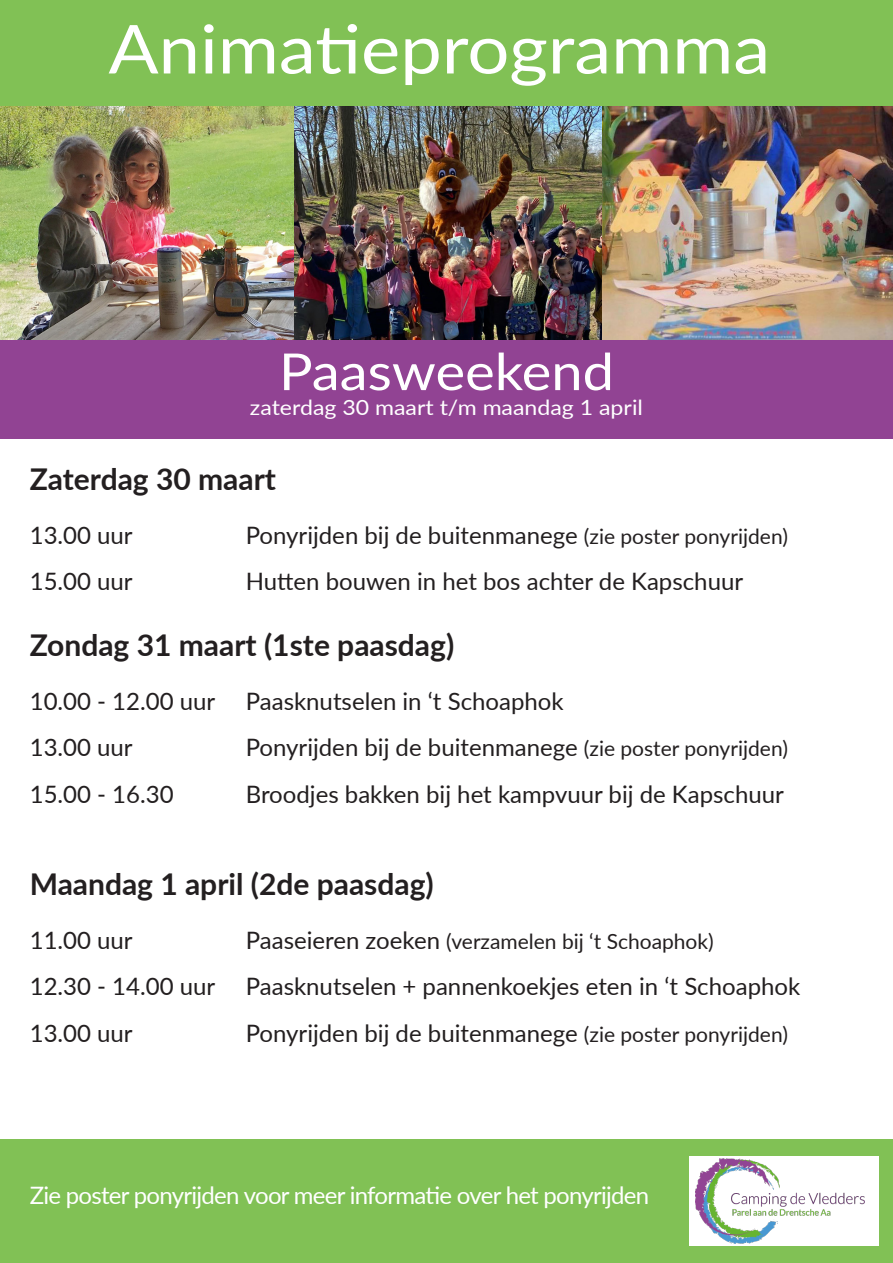
<style>
.page{position:relative;width:893px;height:1263px;background:#fff}
.page>*{position:absolute;margin:0;border:0;box-sizing:border-box;transform-origin:0 0}
.t1{font:67.5px "Lato";color:#fff;scale:1.1 1}
.t2{font:51px "Lato";color:#fff;scale:1.1 1}
.t3{font:700 30px "Lato";color:#231f20}
.t4{font:24px "Lato";color:#231f20}
.t5{font:24px "Lato";letter-spacing:-.03em;color:#fff}
.t6{font:21px "Lato";color:#231f20}
.t7{font:21px "Lato";color:#fff;scale:1.1 1}
.s1{font-size:21px}
.s2{font-size:24px}
</style>
<div class="page">
<div style="left:0;top:0;width:893px;height:106px;background:#81c155"></div>
<img style="left:0;top:106px;width:295px;height:234px">
<img style="left:601px;top:106px;width:292px;height:234px">
<img style="left:295px;top:106px;width:306px;height:234px">
<div style="left:0;top:340px;width:893px;height:99px;background:#914393"></div>
<div style="left:0;top:1140px;width:893px;height:123px;background:#81c155"></div>
<div style="left:689px;top:1157px;width:190px;height:89px;background:#fff"></div>
<img style="left:695px;top:1159px;width:169px;height:84px">
<p class="t1" style="left:108px;top:1px;width:603px">Animatieprogramma</p>
<p class="t2" style="left:279px;top:335px;width:306px">Paasweekend</p>
<p class="t7" style="left:250px;top:393px;width:359px">zaterdag 30 maart t/m maandag 1 april</p>
<p class="t3" style="left:30px;top:457px;width:248px">Zaterdag 30 maart</p>
<p class="t4" style="left:30px;top:518px;width:104px">13.00 uur</p>
<p class="t4" style="left:246px;top:518px;width:544px">Ponyrijden bij de buitenmanege <span class="s1">(zie poster ponyrijden)</span></p>
<p class="t4" style="left:30px;top:564px;width:104px">15.00 uur</p>
<p class="t4" style="left:246px;top:564px;width:499px">Hutten bouwen in het bos achter de Kapschuur</p>
<p class="t3" style="left:30px;top:623px;width:426px">Zondag 31 maart (1ste paasdag)</p>
<p class="t4" style="left:30px;top:684px;width:187px">10.00 - 12.00 uur</p>
<p class="t4" style="left:246px;top:684px;width:319px">Paasknutselen in ‘t Schoaphok</p>
<p class="t4" style="left:30px;top:730px;width:104px">13.00 uur</p>
<p class="t4" style="left:246px;top:730px;width:544px">Ponyrijden bij de buitenmanege <span class="s1">(zie poster ponyrijden)</span></p>
<p class="t4" style="left:30px;top:777px;width:145px">15.00 - 16.30</p>
<p class="t4" style="left:246px;top:777px;width:540px">Broodjes bakken bij het kampvuur bij de Kapschuur</p>
<p class="t3" style="left:30px;top:861px;width:405px">Maandag 1 april (2de paasdag)</p>
<p class="t4" style="left:30px;top:922px;width:104px">11.00 uur</p>
<p class="t6" style="left:246px;top:926px;width:469px"><span class="s2">Paaseieren zoeken</span> (verzamelen bij ‘t Schoaphok)</p>
<p class="t4" style="left:30px;top:969px;width:187px">12.30 - 14.00 uur</p>
<p class="t4" style="left:246px;top:969px;width:556px">Paasknutselen + pannenkoekjes eten in ‘t Schoaphok</p>
<p class="t4" style="left:30px;top:1015px;width:104px">13.00 uur</p>
<p class="t4" style="left:246px;top:1015px;width:544px">Ponyrijden bij de buitenmanege <span class="s1">(zie poster ponyrijden)</span></p>
<p class="t5" style="left:30px;top:1178px;width:621px">Zie poster ponyrijden voor meer informatie over het ponyrijden</p>
</div>
